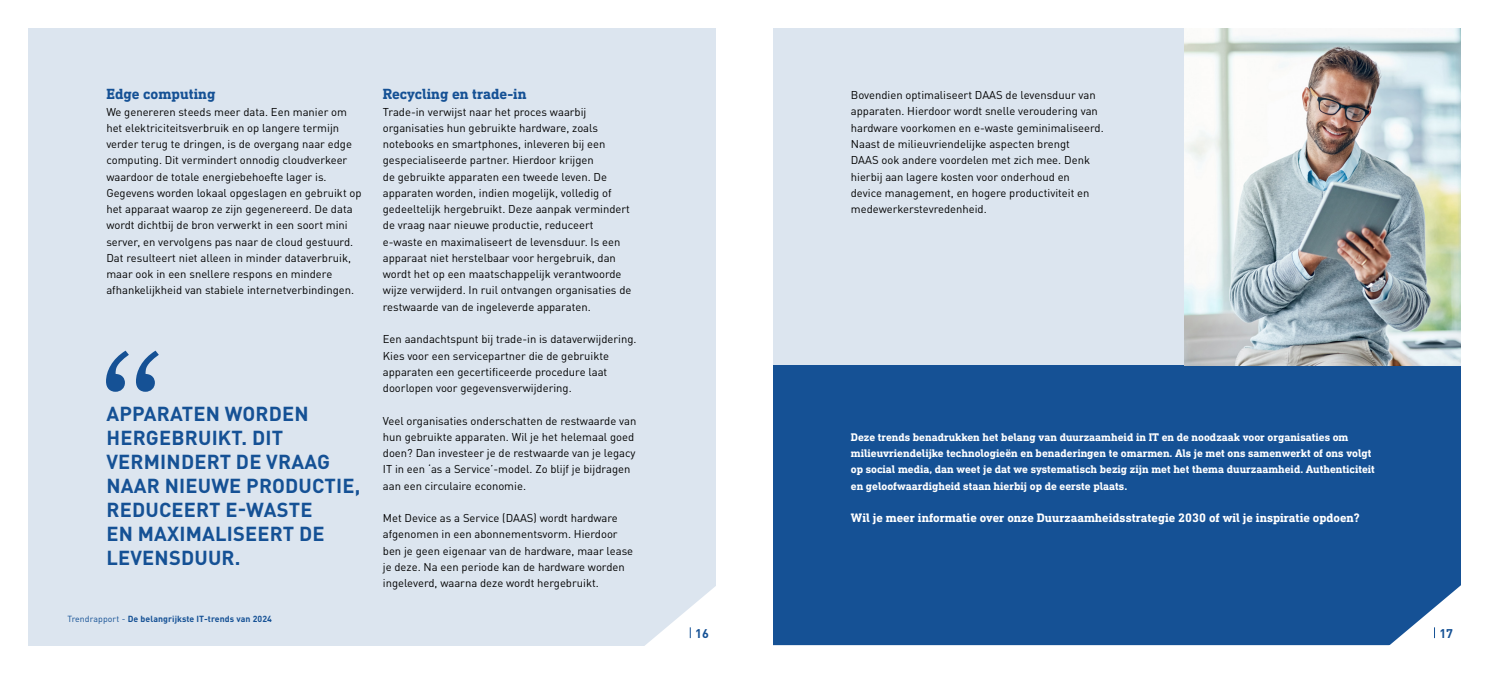
<style>
.page{position:relative;width:1489px;height:674px;background:#fff}
.page>*{position:absolute;margin:0;border:0;box-sizing:border-box;transform-origin:0 0}
.t1{font:700 20px/24px "Bechtle DIN";letter-spacing:.01em;color:#155195}
.t2{font:700 15px "DIN Next Slab Pro";color:#155195}
.t3{font:700 12.5px "DIN Next Slab Pro";color:#fff}
.t4{font:700 12.5px "Bechtle DIN";color:#155195}
.t5{font:11.25px/16.2px "Bechtle DIN";color:#000}
.t6{font:700 11.25px/16.2px "DIN Next Slab Pro";color:#fff}
.t7{font:700 8.75px "Bechtle DIN";letter-spacing:.01em;color:#155195}
.s1{font-weight:400}
</style>
<div class="page">
<div style="left:28px;top:28px;width:688px;height:617px;background:#dce5ef"></div>
<div style="left:772px;top:28px;width:688px;height:617px;background:#dce5ef"></div>
<div style="left:772px;top:365px;width:688px;height:279px;background:#155195"></div>
<img style="left:1184px;top:28px;width:276px;height:337px">
<svg style="left:106px;top:350px;width:53px;height:41px"></svg>
<svg style="left:1282px;top:521px;width:179px;height:125px"></svg>
<svg style="left:538px;top:586px;width:178px;height:60px"></svg>
<h2 class="t2" style="left:106px;top:85px;width:111px">Edge computing</h2>
<p class="t5" style="left:106px;top:102px;width:257px">We genereren steeds meer data. Een manier om het elektriciteitsverbruik en op langere termijn verder terug te dringen, is de overgang naar edge computing. Dit vermindert onnodig cloudverkeer waardoor de totale energiebehoefte lager is.<br>Gegevens worden lokaal opgeslagen en gebruikt op het apparaat waarop ze zijn gegenereerd. De data wordt dichtbij de bron verwerkt in een soort mini server, en vervolgens pas naar de cloud gestuurd.<br>Dat resulteert niet alleen in minder dataverbruik, maar ook in een snellere respons en mindere afhankelijkheid van stabiele internetverbindingen.</p>
<h1 class="t1" style="left:106px;top:399px;width:255px">APPARATEN WORDEN<br>HERGEBRUIKT. DIT<br>VERMINDERT DE VRAAG<br>NAAR NIEUWE PRODUCTIE,<br>REDUCEERT E-WASTE<br>EN MAXIMALISEERT DE<br>LEVENSDUUR.</h1>
<p class="t7" style="left:67px;top:610px;width:206px"><span class="s1">Trendrapport -</span> De belangrijkste IT-trends van 2024</p>
<h2 class="t2" style="left:383px;top:85px;width:145px">Recycling en trade-in</h2>
<p class="t5" style="left:383px;top:102px;width:250px">Trade-in verwijst naar het proces waarbij organisaties hun gebruikte hardware, zoals notebooks en smartphones, inleveren bij een gespecialiseerde partner. Hierdoor krijgen<br>de gebruikte apparaten een tweede leven. De apparaten worden, indien mogelijk, volledig of gedeeltelijk hergebruikt. Deze aanpak vermindert de vraag naar nieuwe productie, reduceert e-waste en maximaliseert de levensduur. Is een apparaat niet herstelbaar voor hergebruik, dan wordt het op een maatschappelijk verantwoorde wijze verwijderd. In ruil ontvangen organisaties de restwaarde van de ingeleverde apparaten.</p>
<p class="t5" style="left:383px;top:330px;width:255px">Een aandachtspunt bij trade-in is dataverwijdering.<br>Kies voor een servicepartner die de gebruikte apparaten een gecertificeerde procedure laat doorlopen voor gegevensverwijdering.</p>
<p class="t5" style="left:383px;top:411px;width:255px">Veel organisaties onderschatten de restwaarde van hun gebruikte apparaten. Wil je het helemaal goed doen? Dan investeer je de restwaarde van je legacy IT in een ‘as a Service’-model. Zo blijf je bijdragen aan een circulaire economie.</p>
<p class="t5" style="left:383px;top:508px;width:252px">Met Device as a Service (DAAS) wordt hardware afgenomen in een abonnementsvorm. Hierdoor ben je geen eigenaar van de hardware, maar lease je deze. Na een periode kan de hardware worden ingeleverd, waarna deze wordt hergebruikt.</p>
<p class="t5" style="left:850px;top:86px;width:254px">Bovendien optimaliseert DAAS de levensduur van apparaten. Hierdoor wordt snelle veroudering van hardware voorkomen en e-waste geminimaliseerd.<br>Naast de milieuvriendelijke aspecten brengt<br>DAAS ook andere voordelen met zich mee. Denk hierbij aan lagere kosten voor onderhoud en device management, en hogere productiviteit en medewerkerstevredenheid.</p>
<p class="t6" style="left:850px;top:428px;width:525px">Deze trends benadrukken het belang van duurzaamheid in IT en de noodzaak voor organisaties om milieuvriendelijke technologieën en benaderingen te omarmen. Als je met ons samenwerkt of ons volgt op social media, dan weet je dat we systematisch bezig zijn met het thema duurzaamheid. Authenticiteit en geloofwaardigheid staan hierbij op de eerste plaats.</p>
<p class="t3" style="left:850px;top:510px;width:510px">Wil je meer informatie over onze Duurzaamheidsstrategie 2030 of wil je inspiratie opdoen?</p>
<p class="t4" style="left:695px;top:622px;width:15px">16</p>
<p class="t4" style="left:1439px;top:622px;width:15px">17</p>
</div>
